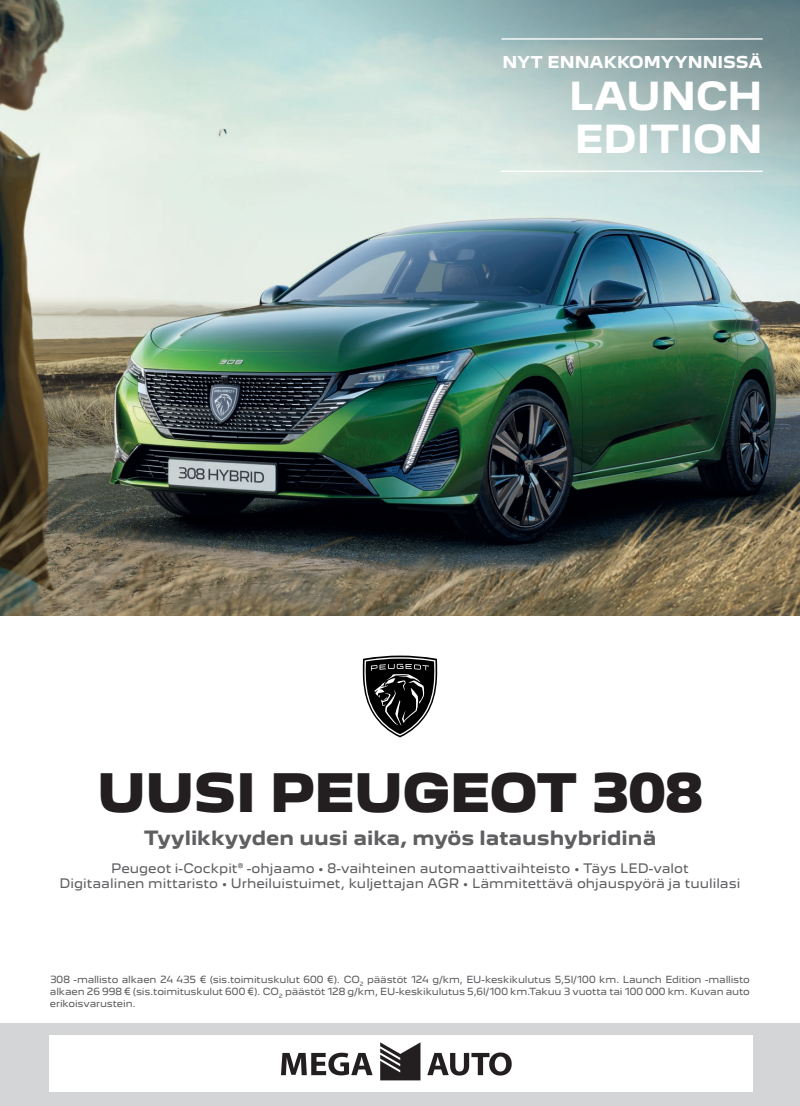
<style>
.page{position:relative;width:800px;height:1106px;background:#fff}
.page>*{position:absolute;margin:0;border:0;box-sizing:border-box;transform-origin:0 0}
.t1{font:900 48.3px "Peugeot New";color:#231f20}
.t2{font:700 35.25px/42.3px "Peugeot New";color:#fff}
.t3{font:700 18px "Peugeot New";color:#5f5f62}
.t4{font:700 15px "Peugeot New";color:#fff}
.t5{font:12px/14.4px "Peugeot New";color:#5f5f62;text-align:center}
.t6{font:9px/12px "Peugeot New";letter-spacing:-.015em;color:#5f5f62;text-align:justify}
</style>
<div class="page">
<img style="left:0;top:251px;width:799px;height:364px">
<img style="left:0;top:0;width:799px;height:251px">
<svg style="left:362px;top:655px;width:75px;height:82px"></svg>
<div style="left:0;top:1023px;width:799px;height:83px;background:#d4d5d7"></div>
<hr style="left:501px;top:38px;width:261px;height:2px;background:#fff">
<hr style="left:501px;top:171px;width:261px;height:1px;background:#fff">
<img style="left:49px;top:1035px;width:703px;height:56px">
<h3 class="t4" style="left:502px;top:52px;width:262px">NYT ENNAKKOMYYNNISSÄ</h3>
<h2 class="t2" style="left:569px;top:75px;width:195px">LAUNCH<br>EDITION</h2>
<h1 class="t1" style="left:97px;top:760px;width:606px">UUSI PEUGEOT 308</h1>
<h3 class="t3" style="left:144px;top:826px;width:514px">Tyylikkyyden uusi aika, myös lataushybridinä</h3>
<h3 class="t5" style="left:59px;top:861px;width:682px">Peugeot i-Cockpit® -ohjaamo • 8-vaihteinen automaattivaihteisto • Täys LED-valot<br>Digitaalinen mittaristo • Urheiluistuimet, kuljettajan AGR • Lämmitettävä ohjauspyörä ja tuulilasi</h3>
<p class="t6" style="left:50px;top:973px;width:701px">308 -mallisto alkaen 24 435 € (sis.toimituskulut 600 €). CO<sub>2</sub> päästöt 124 g/km, EU-keskikulutus 5,5l/100 km. Launch Edition -mallisto alkaen 26 998 € (sis.toimituskulut 600 €). CO<sub>2</sub> päästöt 128 g/km, EU-keskikulutus 5,6l/100 km.Takuu 3 vuotta tai 100 000 km. Kuvan auto erikoisvarustein.</p>
</div>
